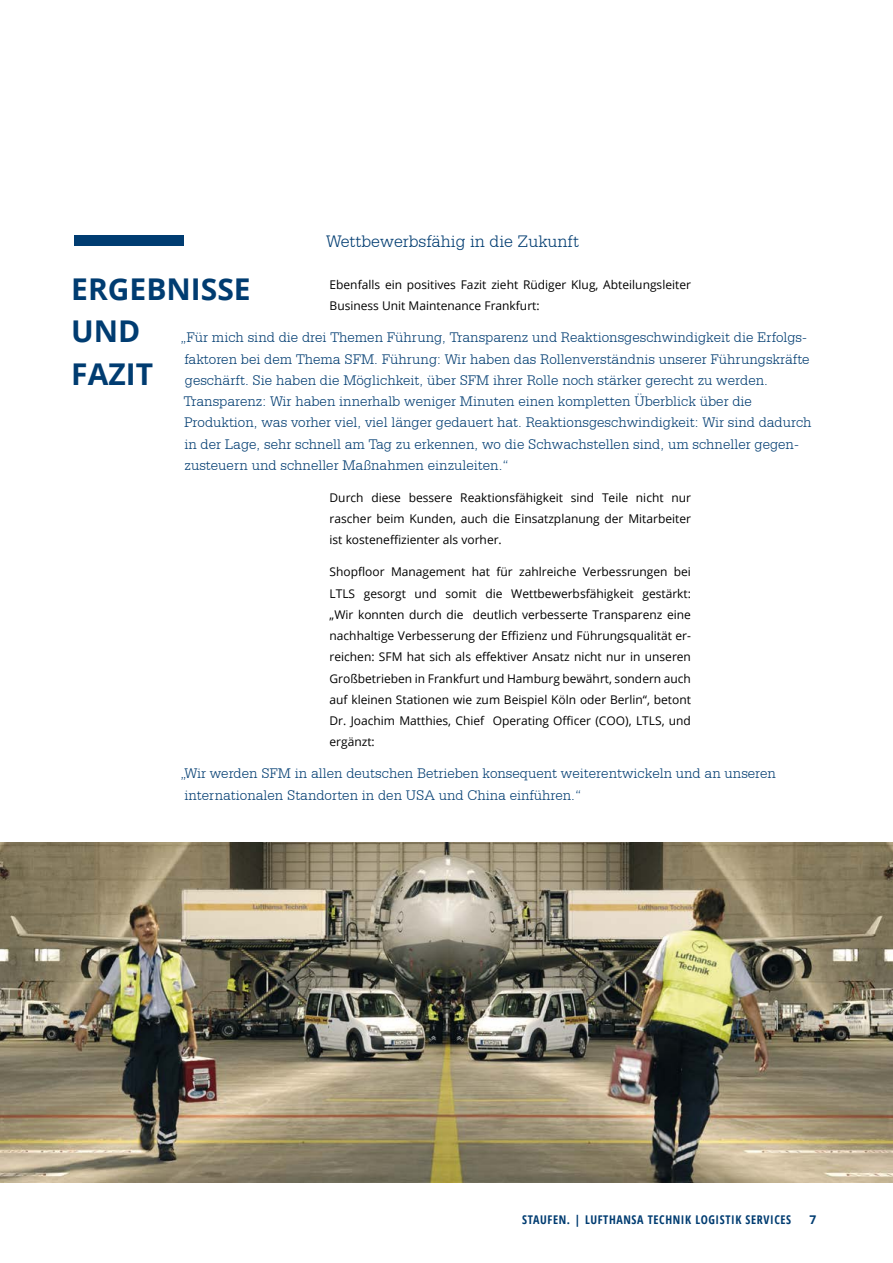
<style>
.page{position:relative;width:893px;height:1263px;background:#fff}
.page>*{position:absolute;margin:0;border:0;box-sizing:border-box;transform-origin:0 0}
.t1{font:700 30px/42.5px "Open Sans";color:#003c71}
.t2{font:300 18px "Serifa BT";color:#003c71}
.t3{font:300 15px/21.3px "Serifa BT";color:#003c71}
.t4{font:12px/21.3px "Open Sans";color:#000;text-align:justify}
.t5{font:700 condensed 12px "Open Sans";letter-spacing:.05em;color:#003c71}
.t6{font:700 12px "Open Sans";color:#003c71}
.s1{font-stretch:normal}
</style>
<div class="page">
<div style="left:74px;top:235px;width:110px;height:11px;background:#003c71"></div>
<img style="left:0;top:842px;width:893px;height:340px">
<h2 class="t2" style="left:326px;top:230px;width:255px">Wettbewerbsfähig in die Zukunft</h2>
<h1 class="t1" style="left:71px;top:267px;width:181px">ERGEBNISSE<br>UND<br>FAZIT</h1>
<p class="t4" style="left:330px;top:274px;width:363px">Ebenfalls ein positives Fazit zieht Rüdiger Klug, Abteilungsleiter<br>Business Unit Maintenance Frankfurt:</p>
<p class="t3" style="left:180px;top:327px;width:633px">„Für mich sind die drei Themen Führung, Transparenz und Reaktionsgeschwindigkeit die Erfolgs&shy;faktoren bei dem Thema SFM. Führung: Wir haben das Rollenverständnis unserer Führungskräfte geschärft. Sie haben die Möglichkeit, über SFM ihrer Rolle noch stärker gerecht zu werden.<br>Transparenz: Wir haben innerhalb weniger Minuten einen kompletten Überblick über die Produktion, was vorher viel, viel länger gedauert hat. Reaktionsgeschwindigkeit: Wir sind dadurch in der Lage, sehr schnell am Tag zu erkennen, wo die Schwachstellen sind, um schneller gegen&shy;zusteuern und schneller Maßnahmen einzuleiten.“</p>
<p class="t4" style="left:330px;top:486px;width:363px">Durch diese bessere Reaktionsfähigkeit sind Teile nicht nur rascher beim Kunden, auch die Einsatzplanung der Mitarbeiter ist kosteneffizienter als vorher.</p>
<p class="t4" style="left:330px;top:561px;width:363px">Shopfloor Management hat für zahlreiche Verbessrungen bei LTLS gesorgt und somit die Wettbewerbsfähigkeit gestärkt: „Wir konnten durch die deutlich verbesserte Transparenz eine nachhaltige Verbesserung der Effizienz und Führungsqualität er&shy;reichen: SFM hat sich als effektiver Ansatz nicht nur in unseren Großbetrieben in Frankfurt und Hamburg bewährt, sondern auch auf kleinen Stationen wie zum Beispiel Köln oder Berlin“, betont Dr. Joachim Matthies, Chief Operating Officer (COO), LTLS, und ergänzt:</p>
<p class="t3" style="left:180px;top:762px;width:597px">„Wir werden SFM in allen deutschen Betrieben konsequent weiterentwickeln und an unseren internationalen Standorten in den USA und China einführen.“</p>
<p class="t5" style="left:522px;top:1212px;width:270px">STAUFEN. <span class="s1">|</span> LUFTHANSA TECHNIK LOGISTIK SERVICES</p>
<p class="t6" style="left:810px;top:1212px;width:8px">7</p>
</div>
